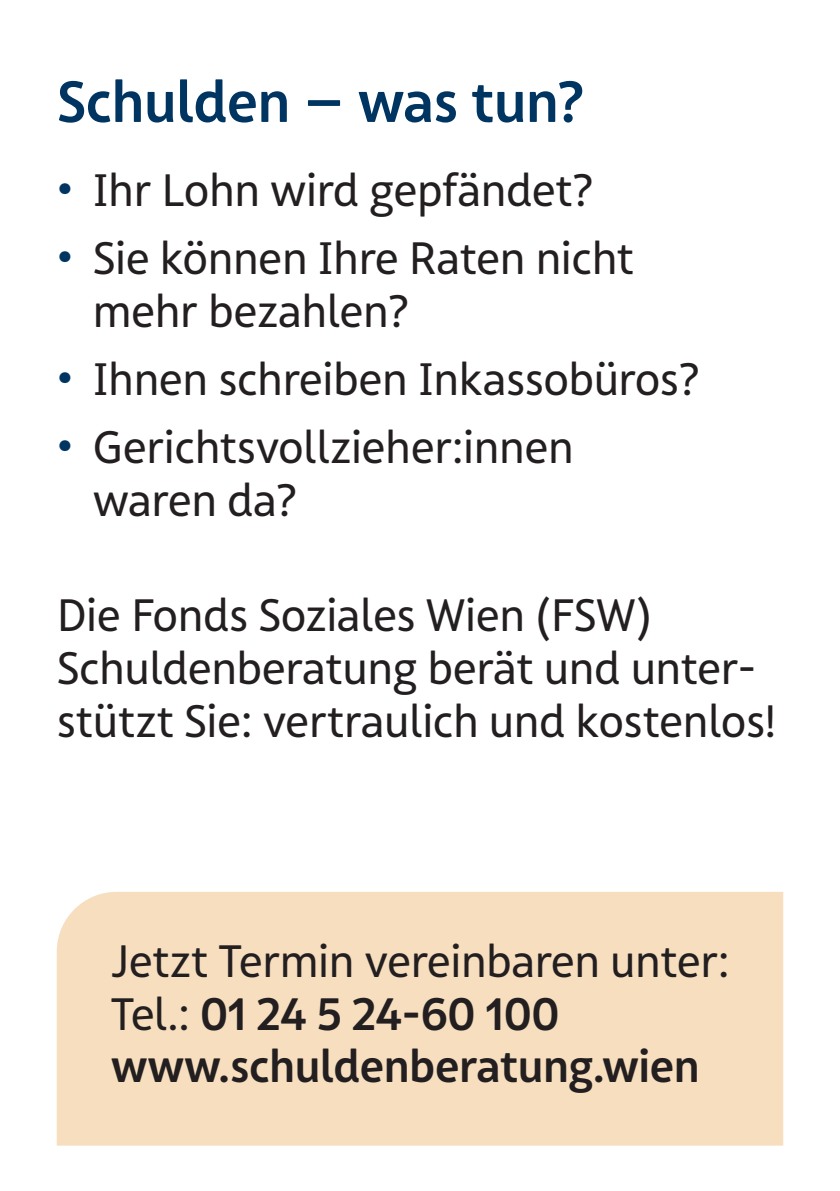
<style>
.page{position:relative;width:840px;height:1191px;background:#fff}
.page>*{position:absolute;margin:0;border:0;box-sizing:border-box;transform-origin:0 0}
.t1{font:600 56px "FSW Sans Pro";letter-spacing:-.01em;color:#003562}
.t2{font:44px/52.8px "FSW Sans Pro";letter-spacing:-.01em;color:#231f20}
.t3{font:600 44px/52.8px "FSW Sans Pro";letter-spacing:-.01em;color:#231f20}
.s1{color:#003562}
.s2{font-weight:400}
</style>
<div class="page">
<div style="left:57px;top:891px;width:725px;height:254px;background:#f6debf"></div>
<p class="t1" style="left:57px;top:67px;width:529px">Schulden – was tun?</p>
<p class="t2" style="left:57px;top:164px;width:537px"><span class="s1">•</span> Ihr Lohn wird gepfändet?</p>
<p class="t2" style="left:93px;top:232px;width:542px;text-indent:-36px"><span class="s1">•</span> Sie können Ihre Raten nicht mehr bezahlen?</p>
<p class="t2" style="left:57px;top:353px;width:644px"><span class="s1">•</span> Ihnen schreiben Inkassobüros?</p>
<p class="t2" style="left:93px;top:421px;width:482px;text-indent:-36px"><span class="s1">•</span> Gerichtsvollzieher:innen waren da?</p>
<p class="t2" style="left:57px;top:589px;width:720px">Die Fonds Soziales Wien (FSW)<br>Schuldenberatung berät und unter&shy;stützt Sie: vertraulich und kostenlos!</p>
<p class="t3" style="left:111px;top:934px;width:620px"><span class="s2">Jetzt Termin vereinbaren unter:<br>Tel.:</span> 01 24 5 24-60 100 www.schuldenberatung.wien</p>
</div>
